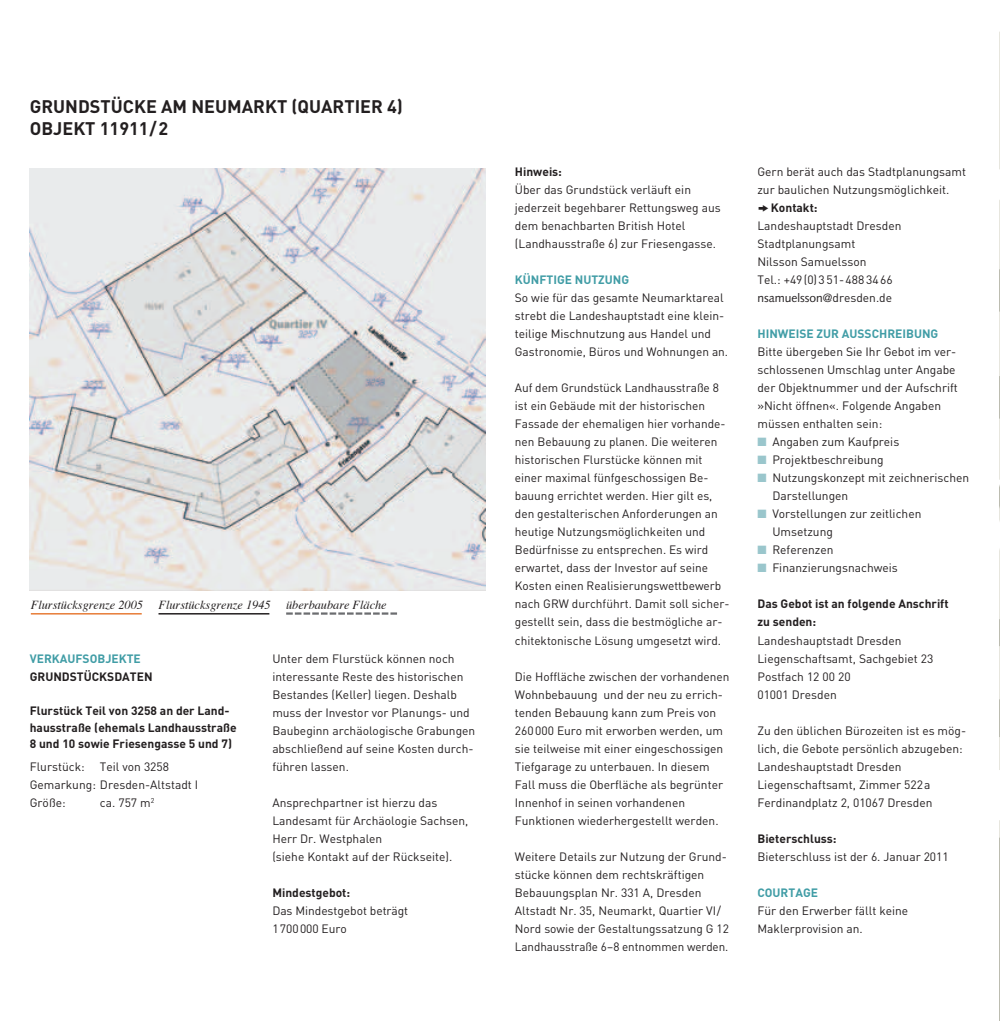
<style>
.page{position:relative;width:1000px;height:1021px;background:#fff}
.page>*{position:absolute;margin:0;border:0;box-sizing:border-box;transform-origin:0 0}
.t1{font:700 18px/22.5px "DIN";color:#231f20}
.t2{font:italic 12.3px "Times";color:#231f20}
.t3{font:12px/18px "DIN";color:#231f20}
.t4{font:700 12px/16.5px "DIN";color:#231f20}
.t5{font:700 12px "DIN";color:#419da6}
.t6{font:12px "Zyntax";color:#231f20}
.s1{font-family:"Zeal"}
.s2{font-weight:700}
.s3{font-family:"DIN"}
.s4{color:#9ac6cc}
</style>
<div class="page">
<img style="left:30px;top:168px;width:455px;height:422px">
<svg style="left:999px;top:820px;width:1px;height:200px"></svg>
<svg style="left:999px;top:31px;width:1px;height:739px"></svg>
<hr style="left:31px;top:613px;width:111px;height:1px;background:#e77c37">
<hr style="left:158px;top:613px;width:111px;height:1px;background:#231f20">
<svg style="left:286px;top:612px;width:111px;height:2px"></svg>
<h1 class="t1" style="left:30px;top:94px;width:374px">Grundstücke am N eumarkt (Quarti er 4)<br>Objekt 11911/2</h1>
<p class="t2" style="left:31px;top:594px;width:114px">Flurstücksgrenze 2005</p>
<p class="t2" style="left:158px;top:594px;width:114px">Flurstücksgrenze 1945</p>
<p class="t2" style="left:286px;top:594px;width:102px">überbaubare Fläche</p>
<p class="t5" style="left:30px;top:650px;width:113px">Verkaufsobj ekte</p>
<p class="t4" style="left:30px;top:667px;width:124px">Grundstücksdaten</p>
<p class="t4" style="left:30px;top:702px;width:208px">Flurstück Teil von 3258 an der Land&shy;hausstraße (ehemals Landhausstraße<br>8 und 10 sowie Friesengasse 5 und 7)</p>
<p class="t3" style="left:30px;top:757px;width:56px">Flurstück:</p>
<p class="t3" style="left:30px;top:757px;width:170px;text-indent:70px">Teil von 3258<br>Gemarkung: Dresden-Altstadt I<br>Größe:</p>
<p class="t3" style="left:100px;top:793px;width:56px">ca. 757 m<sup>2</sup></p>
<p class="t3" style="left:272px;top:649px;width:204px">Unter dem Flurstück können noch interessante Reste des historischen Bestandes (Keller) liegen. Deshalb muss der Investor vor Planungs- und Baubeginn archäologische Grabungen abschließend auf seine Kosten durch&shy;führen lassen.</p>
<p class="t3" style="left:272px;top:793px;width:197px">Ansprechpartner ist hierzu das<br>Landesamt für Archäologie Sachsen,<br>Herr Dr. Westphalen<br>(siehe Kontakt auf der Rückseite).</p>
<p class="t4" style="left:272px;top:883px;width:79px">M indestgebot:</p>
<p class="t3" style="left:272px;top:901px;width:137px">Das Mindestgebot beträgt<br>1700000 Euro</p>
<p class="t4" style="left:514px;top:163px;width:49px">H inweis:</p>
<p class="t3" style="left:514px;top:181px;width:207px">Über das Grundstück verläuft ein jederzeit begehbarer Rettungsweg aus dem benachbarten British Hotel (Landhausstraße 6) zur Friesengasse.</p>
<p class="t5" style="left:514px;top:272px;width:116px">Künftige Nutzung</p>
<p class="t3" style="left:514px;top:289px;width:215px">So wie für das gesamte Neumarktareal strebt die Landeshauptstadt eine klein&shy;teilige Mischnutzung aus Handel und Gastronomie, Büros und Wohnungen an.</p>
<p class="t3" style="left:514px;top:379px;width:216px">Auf dem Grundstück Landhausstraße 8 ist ein Gebäude mit der historischen Fassade der ehemaligen hier vorhande&shy;nen Bebauung zu planen. Die weiteren historischen Flurstücke können mit einer maximal fünfgeschossigen Be&shy;bauung errichtet werden. Hier gilt es, den gestalterischen Anforderungen an heutige Nutzungsmöglichkeiten und Bedürfnisse zu entsprechen. Es wird erwartet, dass der Investor auf seine Kosten einen Realisierungswettbewerb nach GRW durchführt. Damit soll sicher&shy;gestellt sein, dass die bestmögliche ar&shy;chitektonische Lösung umgesetzt wird.</p>
<p class="t3" style="left:514px;top:667px;width:216px">Die Hoffläche zwischen der vorhandenen Wohnbebauung und der neu zu errich&shy;tenden Bebauung kann zum Preis von 260000 Euro mit erworben werden, um sie teilweise mit einer eingeschossigen Tiefgarage zu unterbauen. In diesem Fall muss die Oberfläche als begrünter Innenhof in seinen vorhandenen Funktionen wiederhergestellt werden.</p>
<p class="t3" style="left:514px;top:847px;width:215px">Weitere Details zur Nutzung der Grund&shy;stücke können dem rechtskräftigen Bebauungsplan Nr. 331 A, Dresden Altstadt Nr. 35, Neumarkt, Quartier VI/ Nord sowie der Gestaltungssatzung G 12<br>Landhausstraße 6–8 entnommen werden.</p>
<p class="t3" style="left:757px;top:163px;width:210px">Gern berät auch das Stadtplanungsamt zur baulichen Nutzungsmöglichkeit.<br><span class="s1">k</span> <span class="s2">Kontakt:<br></span>Landeshauptstadt Dresden<br>Stadtplanungsamt<br>Nilsson Samuelsson<br>Tel.: +49(0)3 51-488 3466</p>
<p class="t6" style="left:757px;top:291px;width:136px">nsamuelsson@<span class="s3">dresden.de</span></p>
<p class="t5" style="left:757px;top:326px;width:182px">Hi nweise zur Ausschrei bung</p>
<p class="t3" style="left:757px;top:343px;width:202px">Bitte übergeben Sie Ihr Gebot im ver&shy;schlossenen Umschlag unter Angabe der Objektnummer und der Aufschrift »Nicht öffnen«. Folgende Angaben müssen enthalten sein:</p>
<p class="t3" style="left:757px;top:433px;width:143px"><span class="s4">■</span> Angaben zum Kaufpreis</p>
<p class="t3" style="left:757px;top:451px;width:128px"><span class="s4">■</span> Projektbeschreibung</p>
<p class="t3" style="left:772px;top:469px;width:198px;text-indent:-15px"><span class="s4">■</span> Nutzungskonzept mit zeichnerischen<br>Darstellungen</p>
<p class="t3" style="left:772px;top:505px;width:150px;text-indent:-15px"><span class="s4">■</span> Vorstellungen zur zeitlichen<br>Umsetzung</p>
<p class="t3" style="left:757px;top:541px;width:78px"><span class="s4">■</span> Referenzen</p>
<p class="t3" style="left:757px;top:559px;width:142px"><span class="s4">■</span> Finanzierungsnachweis</p>
<p class="t4" style="left:757px;top:594px;width:193px;line-height:18px">Das Gebot ist an folgende Anschrift zu senden:</p>
<p class="t3" style="left:757px;top:631px;width:177px">Landeshauptstadt Dresden<br>Liegenschaftsamt, Sachgebiet 23<br>Postfach 12 00 20<br>01001 Dresden</p>
<p class="t3" style="left:757px;top:721px;width:210px">Zu den üblichen Bürozeiten ist es mög&shy;lich, die Gebote persönlich abzugeben:<br>Landeshauptstadt Dresden Liegenschaftsamt, Zimmer 522a Ferdinandplatz 2, 01067 Dresden</p>
<p class="t4" style="left:757px;top:829px;width:81px">Bieterschluss:</p>
<p class="t3" style="left:757px;top:847px;width:193px">Bieterschluss ist der 6. Januar 2011</p>
<p class="t5" style="left:757px;top:884px;width:62px">Courtage</p>
<p class="t3" style="left:757px;top:901px;width:152px">Für den Erwerber fällt keine<br>Maklerprovision an.</p>
</div>
